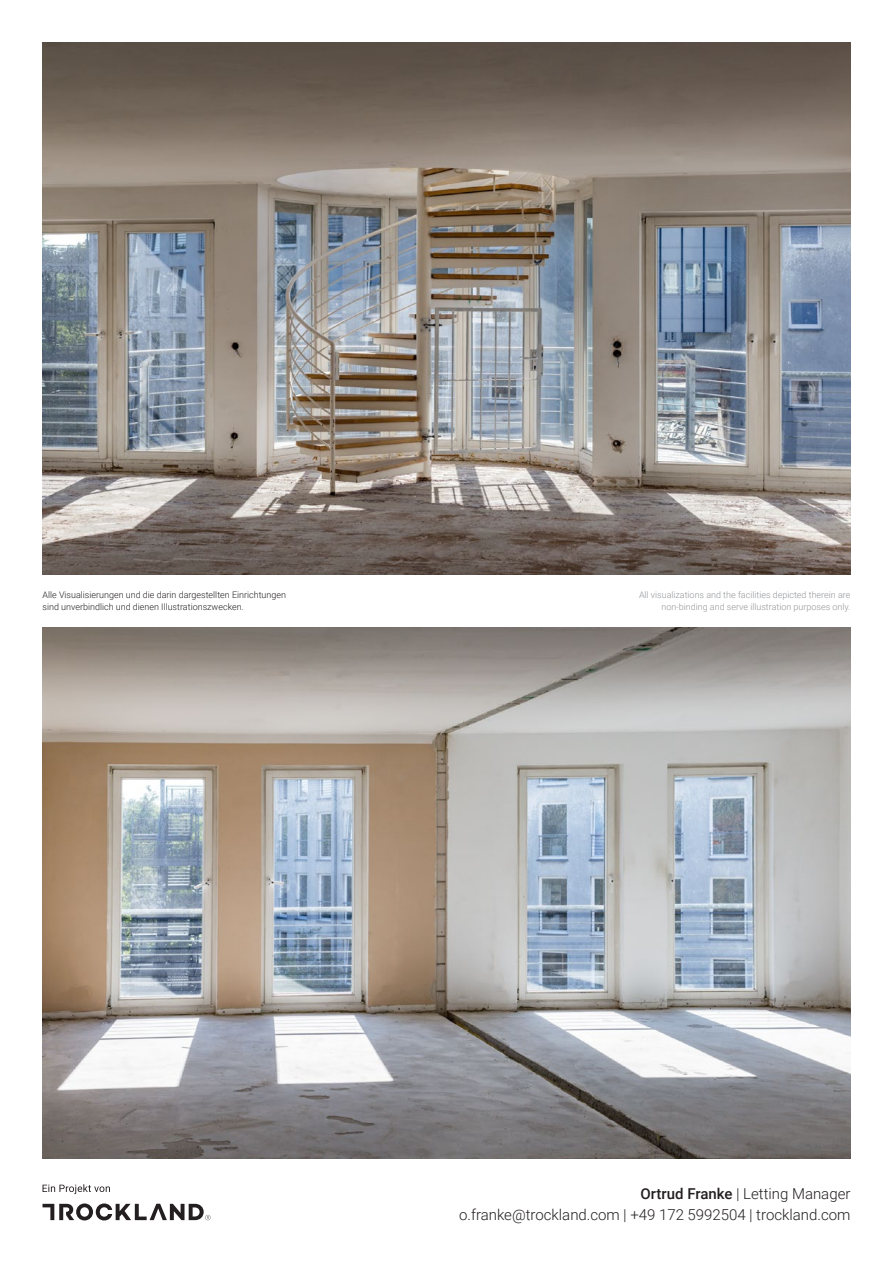
<style>
.page{position:relative;width:893px;height:1263px;background:#fff}
.page>*{position:absolute;margin:0;border:0;box-sizing:border-box;transform-origin:0 0}
.t1{font:300 15px/21px "Roboto";color:#231f20;text-align:right}
.t2{font:300 9px/12px "Roboto";color:#231f20}
.t3{font:300 9px/12px "Roboto";color:#939598;text-align:right}
.s1{font-weight:500}
.s2{font-family:"Roboto Slab"}
</style>
<div class="page">
<svg style="left:43px;top:1184px;width:67px;height:10px"></svg>
<svg style="left:43px;top:1203px;width:168px;height:17px"></svg>
<img style="left:43px;top:627px;width:807px;height:532px">
<img style="left:43px;top:43px;width:807px;height:531px">
<p class="t2" style="left:43px;top:588px;width:245px">Alle Visualisierungen und die darin dargestellten Einrichtungen sind unverbindlich und dienen Illustrationszwecken.</p>
<p class="t3" style="left:639px;top:588px;width:213px">All visualizations and the facilities depicted therein are non-binding and serve illustration purposes only.</p>
<h1 class="t1" style="left:459px;top:1183px;width:393px"><span class="s1">Ortrud Franke</span> <span class="s2">|</span> Letting Manager<br>o.franke@trockland.com <span class="s2">|</span> +49 172 5992504 <span class="s2">|</span> trockland.com</h1>
</div>
